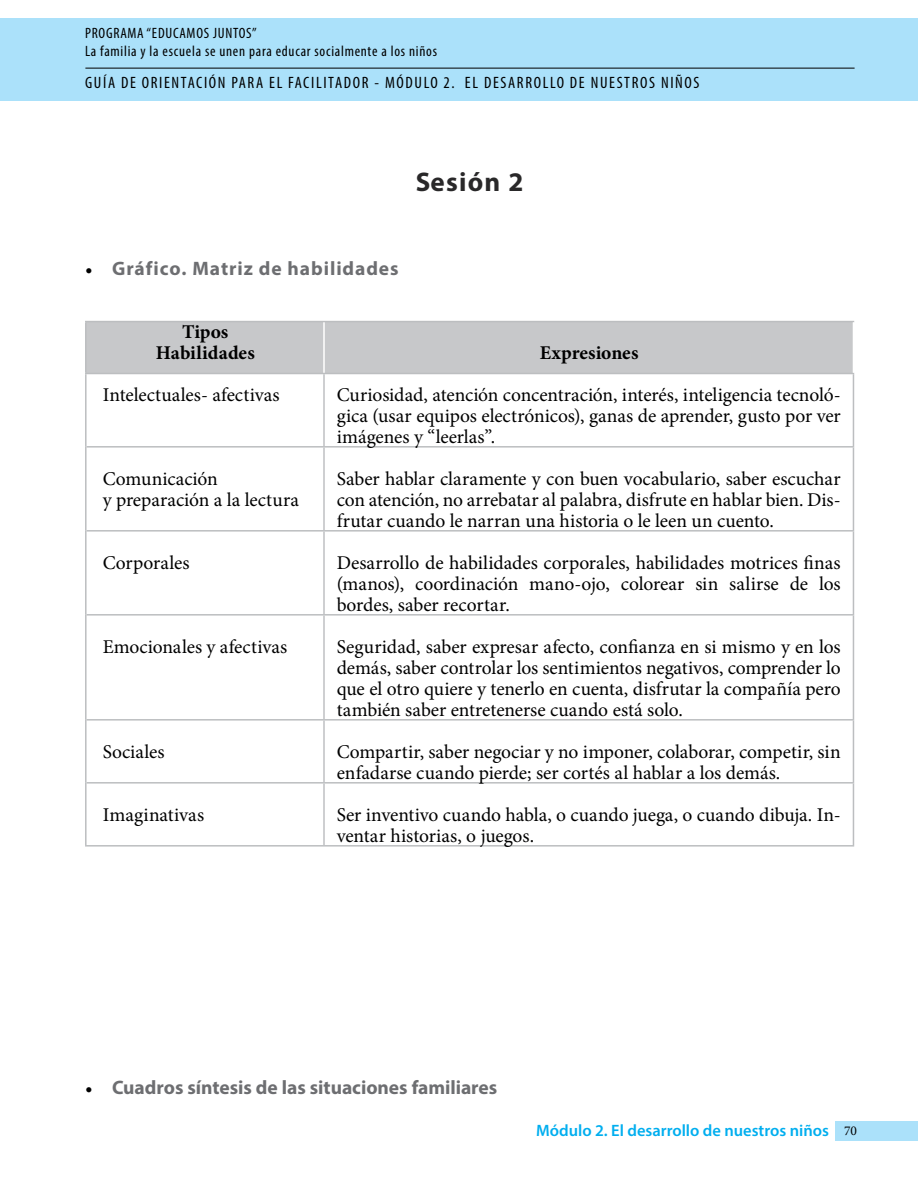
<style>
.page{position:relative;width:918px;height:1188px;background:#fff}
.page>*{position:absolute;margin:0;border:0;box-sizing:border-box;transform-origin:0 0}
.Texto{font:700 27px "Myriad Pro";letter-spacing:.045em;color:#292829}
.Texto-2{font:19.5px/21px "Minion Pro";color:#000;text-align:justify}
.t1{font:700 19.5px "Myriad Pro";color:#6d6e71}
.t2{font:700 19.5px "Myriad Pro";letter-spacing:.045em;color:#6d6e71}
.Texto-3{font:700 19.5px "Minion Pro";color:#000}
.t3{font:condensed 16.5px "Myriad Pro";letter-spacing:.1em;color:#000}
.t4{font:600 16.5px "Myriad Pro";color:#00aeef}
.t5{font:condensed 15px/18px "Myriad Pro";letter-spacing:.05em;color:#000}
.t6{font:13.5px "Minion Pro";color:#000}
.s1{font-family:"Minion Pro";font-weight:400;color:#000}
</style>
<div class="page">
<div style="left:87px;top:322px;width:766px;height:51px;background:#c7c8ca"></div>
<hr style="left:324px;top:321px;width:530px;height:1px;background:#bcbec0">
<hr style="left:324px;top:373px;width:530px;height:1px;background:#bcbec0">
<hr style="left:85px;top:321px;width:239px;height:1px;background:#bcbec0">
<hr style="left:85px;top:373px;width:239px;height:1px;background:#bcbec0">
<hr style="left:85px;top:322px;width:2px;height:51px;background:#bcbec0">
<hr style="left:323px;top:322px;width:2px;height:51px;background:#fff">
<hr style="left:85px;top:374px;width:2px;height:73px;background:#bcbec0">
<hr style="left:85px;top:447px;width:2px;height:84px;background:#bcbec0">
<hr style="left:85px;top:531px;width:2px;height:84px;background:#bcbec0">
<hr style="left:85px;top:615px;width:2px;height:105px;background:#bcbec0">
<hr style="left:85px;top:720px;width:2px;height:63px;background:#bcbec0">
<hr style="left:85px;top:783px;width:2px;height:62px;background:#bcbec0">
<hr style="left:323px;top:374px;width:2px;height:72px;background:#bec0c2">
<hr style="left:323px;top:448px;width:2px;height:82px;background:#bec0c2">
<hr style="left:323px;top:532px;width:2px;height:82px;background:#bec0c2">
<hr style="left:323px;top:616px;width:2px;height:103px;background:#bec0c2">
<hr style="left:323px;top:721px;width:2px;height:61px;background:#bec0c2">
<hr style="left:323px;top:784px;width:2px;height:61px;background:#bec0c2">
<hr style="left:853px;top:374px;width:1px;height:72px;background:#bcbec0">
<hr style="left:87px;top:446px;width:237px;height:2px;background:#bcbec0">
<hr style="left:324px;top:446px;width:530px;height:2px;background:#bcbec0">
<hr style="left:853px;top:448px;width:1px;height:82px;background:#bcbec0">
<hr style="left:87px;top:530px;width:237px;height:2px;background:#bcbec0">
<hr style="left:324px;top:530px;width:530px;height:2px;background:#bcbec0">
<hr style="left:853px;top:532px;width:1px;height:82px;background:#bcbec0">
<hr style="left:87px;top:614px;width:237px;height:2px;background:#bcbec0">
<hr style="left:324px;top:614px;width:530px;height:2px;background:#bcbec0">
<hr style="left:853px;top:616px;width:1px;height:103px;background:#bcbec0">
<hr style="left:87px;top:719px;width:237px;height:2px;background:#bcbec0">
<hr style="left:324px;top:719px;width:530px;height:2px;background:#bcbec0">
<hr style="left:853px;top:721px;width:1px;height:61px;background:#bcbec0">
<hr style="left:87px;top:782px;width:237px;height:2px;background:#bcbec0">
<hr style="left:324px;top:782px;width:530px;height:2px;background:#bcbec0">
<hr style="left:853px;top:784px;width:1px;height:61px;background:#bcbec0">
<hr style="left:85px;top:845px;width:239px;height:2px;background:#bcbec0">
<hr style="left:324px;top:845px;width:530px;height:2px;background:#bcbec0">
<div style="left:0;top:19px;width:918px;height:82px;background:#abe1fa"></div>
<hr style="left:85px;top:68px;width:770px;height:1px;background:#000">
<div style="left:836px;top:1121px;width:82px;height:20px;background:#abe1fa"></div>
<p class="t5" style="left:85px;top:24px;width:353px">PROGRAMA “EDUCAMOS JUNTOS”<br>La familia y la escuela se unen para educar socialmente a los niños</p>
<p class="t3" style="left:85px;top:72px;width:616px">GUÍA DE ORIENTACIÓN PARA EL FACILITADOR - MÓDULO 2. EL DESARROLLO DE NUESTROS NIÑOS</p>
<p class="Texto" style="left:416px;top:164px;width:109px">Sesión 2</p>
<p class="t2" style="left:85px;top:255px;width:315px"><span class="s1">•</span> Gráfico. Matriz de habilidades</p>
<p class="Texto-3" style="left:182px;top:318px;width:48px">Tipos</p>
<p class="Texto-3" style="left:156px;top:339px;width:101px">Habilidades</p>
<p class="Texto-3" style="left:540px;top:339px;width:100px">Expresiones</p>
<p class="Texto-2" style="left:103px;top:384px;width:179px">Intelectuales- afectivas</p>
<p class="Texto-2" style="left:337px;top:384px;width:506px">Curiosidad, atención concentración, interés, inteligencia tecnoló&shy;gica (usar equipos electrónicos), ganas de aprender, gusto por ver imágenes y “leerlas”.</p>
<p class="Texto-2" style="left:103px;top:468px;width:117px">Comunicación</p>
<p class="Texto-2" style="left:103px;top:489px;width:198px">y preparación a la lectura</p>
<p class="Texto-2" style="left:337px;top:468px;width:505px">Saber hablar claramente y con buen vocabulario, saber escuchar con atención, no arrebatar al palabra, disfrute en hablar bien. Dis&shy;frutar cuando le narran una historia o le leen un cuento.</p>
<p class="Texto-2" style="left:103px;top:552px;width:88px">Corporales</p>
<p class="Texto-2" style="left:337px;top:552px;width:505px">Desarrollo de habilidades corporales, habilidades motrices finas (manos), coordinación mano-ojo, colorear sin salirse de los bordes, saber recortar.</p>
<p class="Texto-2" style="left:103px;top:636px;width:186px">Emocionales y afectivas</p>
<p class="Texto-2" style="left:337px;top:636px;width:505px">Seguridad, saber expresar afecto, confianza en si mismo y en los demás, saber controlar los sentimientos negativos, comprender lo que el otro quiere y tenerlo en cuenta, disfrutar la compañía pero también saber entretenerse cuando está solo.</p>
<p class="Texto-2" style="left:103px;top:741px;width:63px">Sociales</p>
<p class="Texto-2" style="left:337px;top:741px;width:506px">Compartir, saber negociar y no imponer, colaborar, competir, sin enfadarse cuando pierde; ser cortés al hablar a los demás.</p>
<p class="Texto-2" style="left:103px;top:804px;width:103px">Imaginativas</p>
<p class="Texto-2" style="left:337px;top:804px;width:505px">Ser inventivo cuando habla, o cuando juega, o cuando dibuja. In&shy;ventar historias, o juegos.</p>
<p class="t1" style="left:85px;top:1074px;width:414px"><span class="s1">•</span> Cuadros síntesis de las situaciones familiares</p>
<p class="t4" style="left:536px;top:1120px;width:294px">Módulo 2. El desarrollo de nuestros niños</p>
<p class="t6" style="left:844px;top:1122px;width:14px">70</p>
</div>
